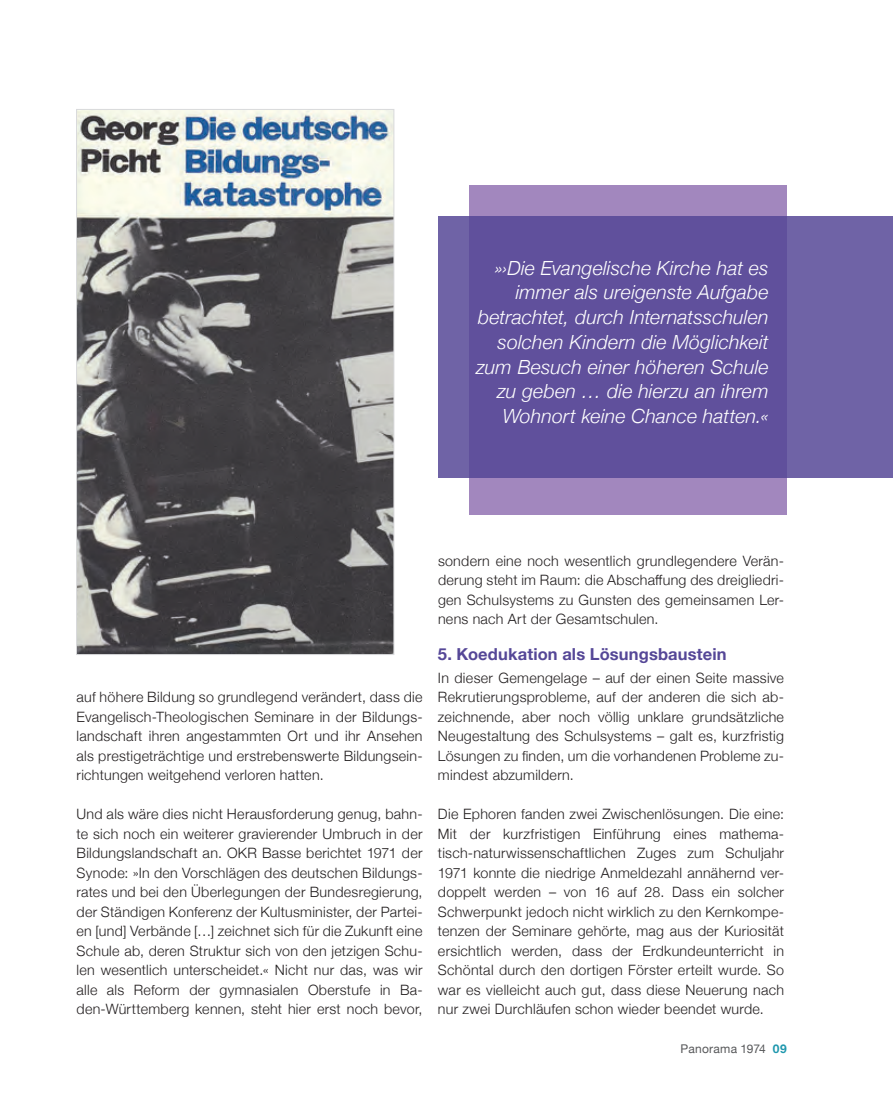
<style>
.page{position:relative;width:893px;height:1106px;background:#fff}
.page>*{position:absolute;margin:0;border:0;box-sizing:border-box;transform-origin:0 0}
.JB_Seminarstiftung_Zitat_kursiv{font:italic 300 19.5px/24.8px "Helvetica Neue";letter-spacing:.01em;color:#fff;text-align:right}
.JB_Seminarstiftung_Fließ{font:700 16.5px "Helvetica Neue";letter-spacing:.01em;color:#554797}
.JB_Seminarstiftung_Fließ-2{font:300 14.25px/19.5px "Helvetica Neue";letter-spacing:.02em;color:#231f20;text-align:justify}
.EvSST_Jb_Fließtext{font:12px "Helvetica Neue";letter-spacing:.02em;color:#57585a}
.s1{font-weight:700;color:#2098ae}
</style>
<div class="page">
<div style="left:469px;top:185px;width:318px;height:329px;background:#a287be"></div>
<img style="left:78px;top:111px;width:314px;height:541px">
<div style="left:438px;top:217px;width:455px;height:261px;background:linear-gradient(to bottom,#64569f,#64569f)"></div>
<p class="JB_Seminarstiftung_Zitat_kursiv" style="left:476px;top:254px;width:294px">»›Die Evangelische Kirche hat es immer als ureigenste Aufgabe betrachtet, durch Internatsschulen solchen Kindern die Möglichkeit zum Besuch einer höheren Schule zu geben … die hierzu an ihrem<br>Wohnort keine Chance hatten.«</p>
<p class="JB_Seminarstiftung_Fließ-2" style="left:77px;top:686px;width:348px">auf höhere Bildung so grundlegend verändert, dass die Evangelisch-Theologischen Seminare in der Bildungs&shy;landschaft ihren angestammten Ort und ihr Ansehen als prestigeträchtige und erstrebenswerte Bildungsein&shy;richtungen weitgehend verloren hatten.</p>
<p class="JB_Seminarstiftung_Fließ-2" style="left:77px;top:803px;width:348px">Und als wäre dies nicht Herausforderung genug, bahn&shy;te sich noch ein weiterer gravierender Umbruch in der Bildungslandschaft an. OKR Basse berichtet 1971 der Synode: »In den Vorschlägen des deutschen Bildungs&shy;rates und bei den Überlegungen der Bundesregierung, der Ständigen Konferenz der Kultusminister, der Partei&shy;en [und] Verbände […] zeichnet sich für die Zukunft eine Schule ab, deren Struktur sich von den jetzigen Schu&shy;len wesentlich unterscheidet.« Nicht nur das, was wir alle als Reform der gymnasialen Oberstufe in Ba&shy;den-Württemberg kennen, steht hier erst noch bevor,</p>
<p class="JB_Seminarstiftung_Fließ-2" style="left:438px;top:550px;width:348px">sondern eine noch wesentlich grundlegendere Verän&shy;derung steht im Raum: die Abschaffung des dreigliedri&shy;gen Schulsystems zu Gunsten des gemeinsamen Ler&shy;nens nach Art der Gesamtschulen.</p>
<p class="JB_Seminarstiftung_Fließ" style="left:438px;top:641px;width:290px">5. Koedukation als Lösungsbaustein</p>
<p class="JB_Seminarstiftung_Fließ-2" style="left:438px;top:667px;width:348px">In dieser Gemengelage – auf der einen Seite massive Rekrutierungsprobleme, auf der anderen die sich ab&shy;zeichnende, aber noch völlig unklare grundsätzliche Neugestaltung des Schulsystems – galt es, kurzfristig Lösungen zu finden, um die vorhandenen Probleme zu&shy;mindest abzumildern.</p>
<p class="JB_Seminarstiftung_Fließ-2" style="left:438px;top:803px;width:348px">Die Ephoren fanden zwei Zwischenlösungen. Die eine:<br>Mit der kurzfristigen Einführung eines mathema&shy;tisch-naturwissenschaftlichen Zuges zum Schuljahr 1971 konnte die niedrige Anmeldezahl annähernd ver&shy;doppelt werden – von 16 auf 28. Dass ein solcher Schwerpunkt jedoch nicht wirklich zu den Kernkompe&shy;tenzen der Seminare gehörte, mag aus der Kuriosität ersichtlich werden, dass der Erdkundeunterricht in Schöntal durch den dortigen Förster erteilt wurde. So war es vielleicht auch gut, dass diese Neuerung nach nur zwei Durchläufen schon wieder beendet wurde.</p>
<p class="EvSST_Jb_Fließtext" style="left:681px;top:1040px;width:108px">Panorama 1974 <span class="s1">09</span></p>
</div>
